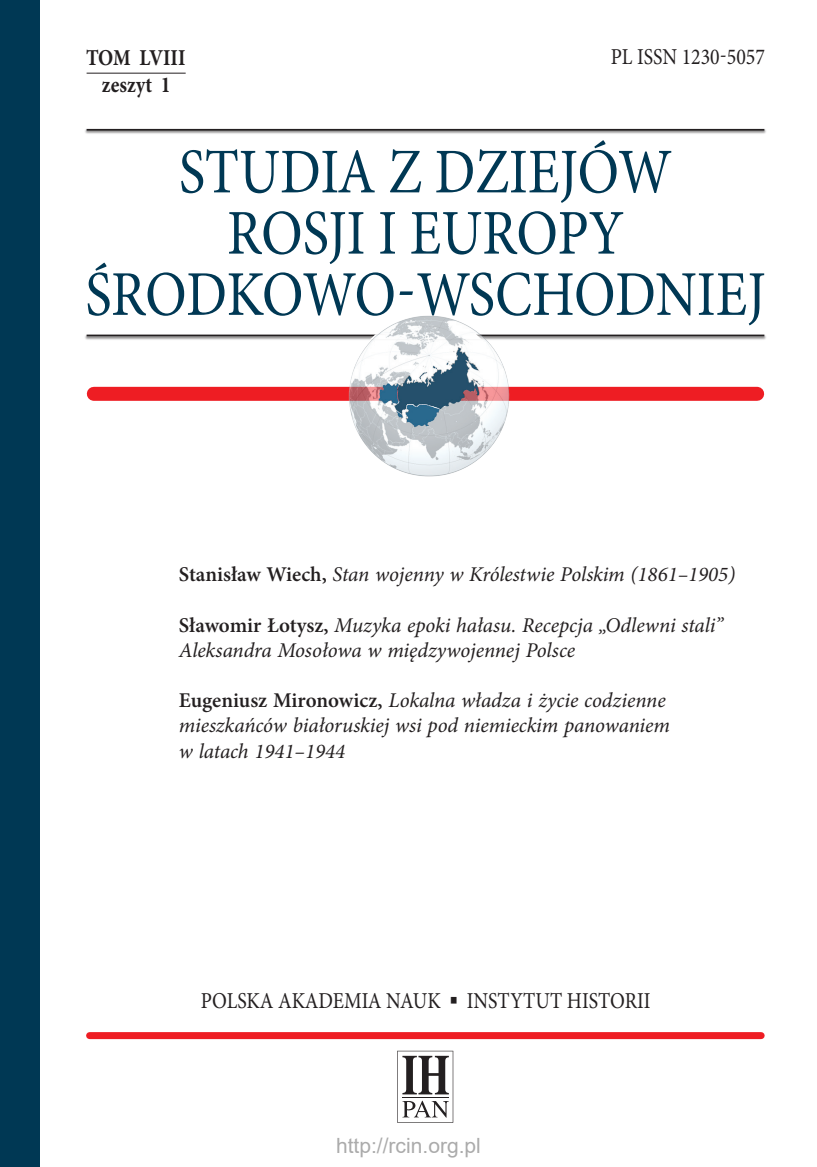
<style>
.page{position:relative;width:817px;height:1167px;background:#fff}
.page>*{position:absolute;margin:0;border:0;box-sizing:border-box;transform-origin:0 0}
.t1{font:63.7px/61.2px "Minion Pro";letter-spacing:-.01em;color:#003854;text-align:center;scale:.87 1}
.t2{font:22.75px "Minion Pro";color:#231f20;scale:.87 1}
.t3{font:700 22.75px "Minion Pro";color:#231f20;scale:.87 1}
.t4{font:italic 21px/25.2px "Minion Pro";letter-spacing:-.005em;color:#231f20}
.t5{font:21px "Arial";color:#ababab}
.s1{font-weight:600;font-style:normal}
</style>
<div class="page">
<img style="left:85px;top:334px;width:681px;height:6px">
<hr style="left:87px;top:335px;width:677px;height:1px;background:#231f20">
<div style="left:94px;top:387px;width:662px;height:14px;background:#ee1d23"></div>
<div style="left:90px;top:1032px;width:670px;height:7px;background:#ee1d23"></div>
<div style="left:0;top:0;width:39px;height:1167px;background:#003854"></div>
<hr style="left:87px;top:129px;width:677px;height:2px;background:#231f20">
<hr style="left:87px;top:73px;width:99px;height:1px;background:#231f20">
<svg style="left:397px;top:1051px;width:56px;height:72px"></svg>
<img style="left:348px;top:315px;width:161px;height:161px">
<p class="t3" style="left:86px;top:42px;width:116px">TOM LVIII</p>
<p class="t2" style="left:610px;top:42px;width:178px">PL ISSN 1230-5057</p>
<p class="t3" style="left:102px;top:69px;width:81px">zeszyt 1</p>
<h1 class="t1" style="left:85px;top:142px;width:783px">STUDIA Z DZIEJÓW<br>ROSJI I EUROPY<br>ŚRODKOWO-WSCHODNIEJ</h1>
<p class="t4" style="left:179px;top:562px;width:557px"><span class="s1">Stanisław Wiech,</span> Stan wojenny w Królestwie Polskim (1861–1905)</p>
<p class="t4" style="left:179px;top:612px;width:545px"><span class="s1">Sławomir Łotysz,</span> Muzyka epoki hałasu. Recepcja „Odlewni stali”<br>Aleksandra Mosołowa w międzywojennej Polsce</p>
<p class="t4" style="left:179px;top:688px;width:492px"><span class="s1">Eugeniusz Mironowicz,</span> Lokalna władza i życie codzienne mieszkańców białoruskiej wsi pod niemieckim panowaniem w latach 1941–1944</p>
<p class="t2" style="left:201px;top:985px;width:518px">POLSKA AKADEMIA NAUK ■ INSTYTUT HISTORII</p>
<p class="t5" style="left:336px;top:1131px;width:146px">http://rcin.org.pl</p>
</div>
